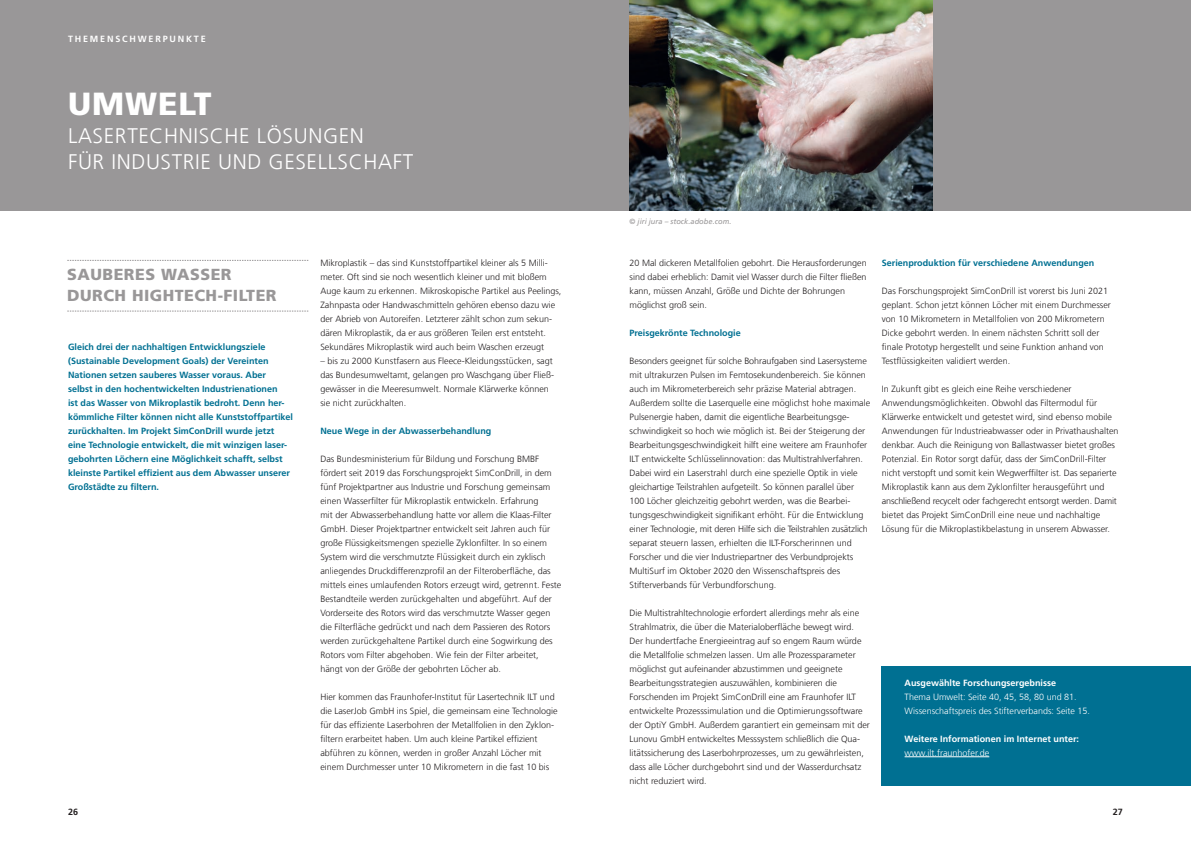
<style>
.page{position:relative;width:1191px;height:842px;background:#fff}
.page>*{position:absolute;margin:0;border:0;box-sizing:border-box;transform-origin:0 0}
.t1{font:900 32px "Frutiger LT Com";letter-spacing:.03em;color:#fff}
.t2{font:300 21px/26px "Frutiger LT Com";letter-spacing:.03em;color:#fff}
.t3{font:900 16px/21px "Frutiger LT Com";letter-spacing:.03em;color:#999798}
.t4{font:300 9px/14px "Frutiger LT Com";color:#231f20}
.t5{font:700 9px/14px "Frutiger LT Com";color:#007092}
.t6{font:300 9px/14px "Frutiger LT Com";color:#fff}
.t7{font:700 9px "Frutiger LT Com";color:#fff}
.t8{font:700 9px "Frutiger LT Com";letter-spacing:.2em;color:#fff}
.t9{font:700 9px "Frutiger LT Com";color:#231f20}
.t10{font:italic 7.5px "Frutiger LT Com";color:#999798}
</style>
<div class="page">
<div style="left:882px;top:666px;width:309px;height:119px;background:#007092"></div>
<div style="left:0;top:0;width:1191px;height:210px;background:#999798"></div>
<svg style="left:67px;top:260px;width:241px;height:1px"></svg>
<svg style="left:67px;top:311px;width:241px;height:1px"></svg>
<hr style="left:904px;top:756px;width:85px;height:1px;background:#fff">
<img style="left:629px;top:0;width:304px;height:210px">
<p class="t8" style="left:68px;top:34px;width:139px">THEMENSCHWERPUNKTE</p>
<h1 class="t1" style="left:68px;top:84px;width:145px">UMWELT</h1>
<h2 class="t2" style="left:68px;top:123px;width:346px">LASERTECHNISCHE LÖSUNGEN<br>FÜR INDUSTRIE UND GESELLSCHAFT</h2>
<h3 class="t3" style="left:67px;top:264px;width:211px">SAUBERES WASSER<br>DURCH HIGHTECH-FILTER</h3>
<p class="t5" style="left:68px;top:340px;width:226px">Gleich drei der nachhaltigen Entwicklungsziele (Sustainable Development Goals) der Vereinten Nationen setzen sauberes Wasser voraus. Aber<br>selbst in den hochentwickelten Industrienationen<br>ist das Wasser von Mikroplastik bedroht. Denn her&shy;kömmliche Filter können nicht alle Kunststoffpartikel zurückhalten. Im Projekt SimConDrill wurde jetzt eine Technologie entwickelt, die mit winzigen laser&shy;gebohrten Löchern eine Möglichkeit schafft, selbst kleinste Partikel effizient aus dem Abwasser unserer Großstädte zu filtern.</p>
<p class="t4" style="left:320px;top:256px;width:242px">Mikroplastik – das sind Kunststoffpartikel kleiner als 5 Milli&shy;meter. Oft sind sie noch wesentlich kleiner und mit bloßem Auge kaum zu erkennen. Mikroskopische Partikel aus Peelings, Zahnpasta oder Handwaschmitteln gehören ebenso dazu wie der Abrieb von Autoreifen. Letzterer zählt schon zum sekun&shy;dären Mikroplastik, da er aus größeren Teilen erst entsteht.<br>Sekundäres Mikroplastik wird auch beim Waschen erzeugt</p>
<p class="t4" style="left:320px;top:354px;width:235px">– bis zu 2000 Kunstfasern aus Fleece-Kleidungsstücken, sagt das Bundesumweltamt, gelangen pro Waschgang über Fließ&shy;gewässer in die Meeresumwelt. Normale Klärwerke können sie nicht zurückhalten.</p>
<p class="t5" style="left:320px;top:424px;width:172px">Neue Wege in der Abwasserbehandlung</p>
<p class="t4" style="left:320px;top:452px;width:242px">Das Bundesministerium für Bildung und Forschung BMBF fördert seit 2019 das Forschungsprojekt SimConDrill, in dem fünf Projektpartner aus Industrie und Forschung gemeinsam einen Wasserfilter für Mikroplastik entwickeln. Erfahrung<br>mit der Abwasserbehandlung hatte vor allem die Klaas-Filter GmbH. Dieser Projektpartner entwickelt seit Jahren auch für große Flüssigkeitsmengen spezielle Zyklonfilter. In so einem System wird die verschmutzte Flüssigkeit durch ein zyklisch anliegendes Druckdifferenzprofil an der Filteroberfläche, das mittels eines umlaufenden Rotors erzeugt wird, getrennt. Feste Bestandteile werden zurückgehalten und abgeführt. Auf der Vorderseite des Rotors wird das verschmutzte Wasser gegen die Filterfläche gedrückt und nach dem Passieren des Rotors werden zurückgehaltene Partikel durch eine Sogwirkung des Rotors vom Filter abgehoben. Wie fein der Filter arbeitet, hängt von der Größe der gebohrten Löcher ab.</p>
<p class="t4" style="left:320px;top:690px;width:239px">Hier kommen das Fraunhofer-Institut für Lasertechnik ILT und die LaserJob GmbH ins Spiel, die gemeinsam eine Technologie für das effiziente Laserbohren der Metallfolien in den Zyklon&shy;filtern erarbeitet haben. Um auch kleine Partikel effizient abführen zu können, werden in großer Anzahl Löcher mit einem Durchmesser unter 10 Mikrometern in die fast 10 bis</p>
<p class="t10" style="left:629px;top:217px;width:103px">© jiri jura – stock.adobe.com.</p>
<p class="t4" style="left:629px;top:256px;width:239px">20 Mal dickeren Metallfolien gebohrt. Die Herausforderungen sind dabei erheblich: Damit viel Wasser durch die Filter fließen kann, müssen Anzahl, Größe und Dichte der Bohrungen möglichst groß sein.</p>
<p class="t5" style="left:629px;top:326px;width:113px">Preisgekrönte Technologie</p>
<p class="t4" style="left:629px;top:354px;width:242px">Besonders geeignet für solche Bohraufgaben sind Lasersysteme mit ultrakurzen Pulsen im Femtosekundenbereich. Sie können auch im Mikrometerbereich sehr präzise Material abtragen.<br>Außerdem sollte die Laserquelle eine möglichst hohe maximale Pulsenergie haben, damit die eigentliche Bearbeitungsge&shy;schwindigkeit so hoch wie möglich ist. Bei der Steigerung der Bearbeitungsgeschwindigkeit hilft eine weitere am Fraunhofer ILT entwickelte Schlüsselinnovation: das Multistrahlverfahren.<br>Dabei wird ein Laserstrahl durch eine spezielle Optik in viele gleichartige Teilstrahlen aufgeteilt. So können parallel über 100 Löcher gleichzeitig gebohrt werden, was die Bearbei&shy;tungsgeschwindigkeit signifikant erhöht. Für die Entwicklung einer Technologie, mit deren Hilfe sich die Teilstrahlen zusätzlich separat steuern lassen, erhielten die ILT-Forscherinnen und Forscher und die vier Industriepartner des Verbundprojekts MultiSurf im Oktober 2020 den Wissenschaftspreis des Stifterverbands für Verbundforschung.</p>
<p class="t4" style="left:629px;top:606px;width:242px">Die Multistrahltechnologie erfordert allerdings mehr als eine Strahlmatrix, die über die Materialoberfläche bewegt wird.<br>Der hundertfache Energieeintrag auf so engem Raum würde die Metallfolie schmelzen lassen. Um alle Prozessparameter möglichst gut aufeinander abzustimmen und geeignete Bearbeitungsstrategien auszuwählen, kombinieren die Forschenden im Projekt SimConDrill eine am Fraunhofer ILT entwickelte Prozesssimulation und die Optimierungssoftware der OptiY GmbH. Außerdem garantiert ein gemeinsam mit der Lunovu GmbH entwickeltes Messsystem schließlich die Qua&shy;litätssicherung des Laserbohrprozesses, um zu gewährleisten, dass alle Löcher durchgebohrt sind und der Wasserdurchsatz nicht reduziert wird.</p>
<p class="t5" style="left:882px;top:256px;width:214px">Serienproduktion für verschiedene Anwendungen</p>
<p class="t4" style="left:882px;top:284px;width:230px">Das Forschungsprojekt SimConDrill ist vorerst bis Juni 2021 geplant. Schon jetzt können Löcher mit einem Durchmesser von 10 Mikrometern in Metallfolien von 200 Mikrometern Dicke gebohrt werden. In einem nächsten Schritt soll der finale Prototyp hergestellt und seine Funktion anhand von Testflüssigkeiten validiert werden.</p>
<p class="t4" style="left:882px;top:382px;width:238px">In Zukunft gibt es gleich eine Reihe verschiedener Anwendungsmöglichkeiten. Obwohl das Filtermodul für Klärwerke entwickelt und getestet wird, sind ebenso mobile Anwendungen für Industrieabwasser oder in Privathaushalten denkbar. Auch die Reinigung von Ballastwasser bietet großes Potenzial. Ein Rotor sorgt dafür, dass der SimConDrill-Filter nicht verstopft und somit kein Wegwerffilter ist. Das separierte Mikroplastik kann aus dem Zyklonfilter herausgeführt und anschließend recycelt oder fachgerecht entsorgt werden. Damit bietet das Projekt SimConDrill eine neue und nachhaltige Lösung für die Mikroplastikbelastung in unserem Abwasser.</p>
<p class="t7" style="left:904px;top:678px;width:153px">Ausgewählte Forschungsergebnisse</p>
<p class="t6" style="left:904px;top:690px;width:187px">Thema Umwelt: Seite 40, 45, 58, 80 und 81.<br>Wissenschaftspreis des Stifterverbands: Seite 15.</p>
<p class="t7" style="left:904px;top:734px;width:176px">Weitere Informationen im Internet unter:</p>
<p class="t6" style="left:904px;top:746px;width:86px">www.ilt.fraunhofer.de</p>
<p class="t9" style="left:68px;top:807px;width:12px">26</p>
<p class="t9" style="left:1113px;top:806px;width:12px">27</p>
</div>
